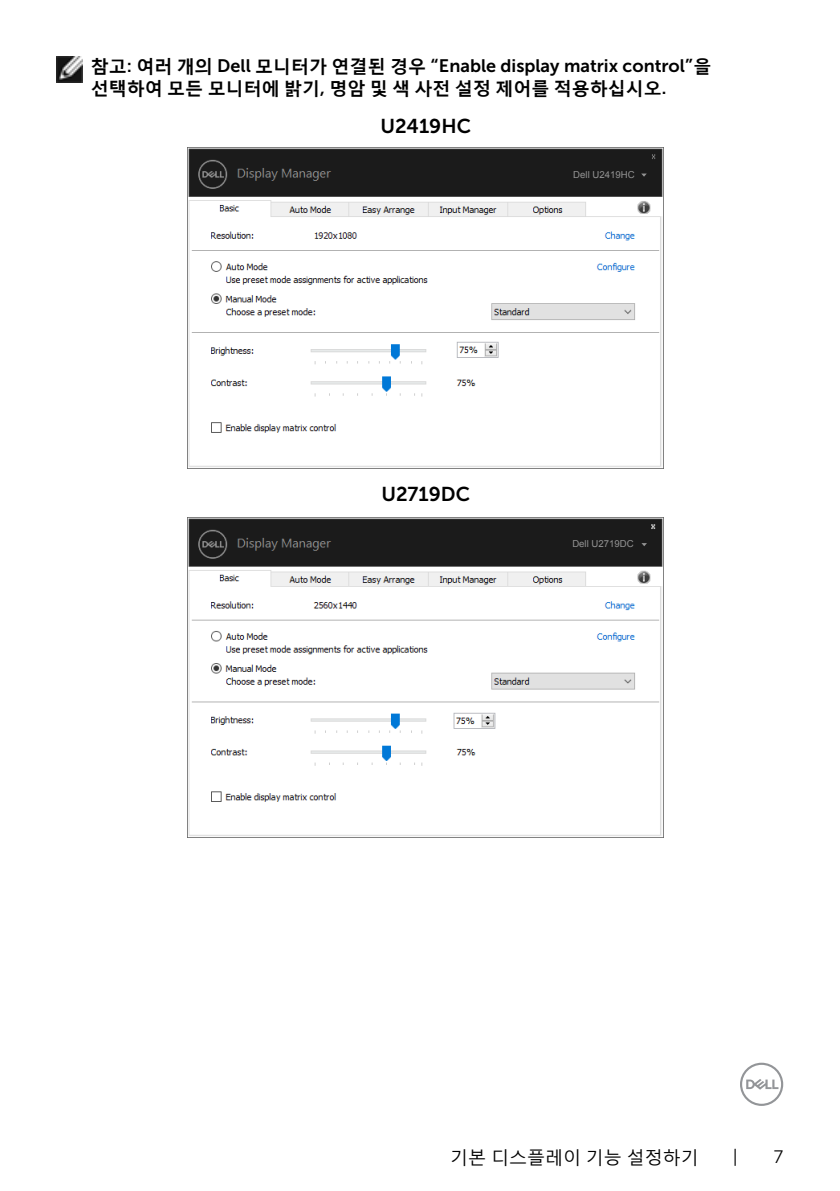
<style>
.page{position:relative;width:840px;height:1191px;background:#fff}
.page>*{position:absolute;margin:0;border:0;box-sizing:border-box;transform-origin:0 0}
.t1{font:20px "Museo Sans For Dell 700";color:#000}
.t2{font:18px "Museo Sans For Dell 700";color:#000}
.t3{font:700 18px "Malgun Gothic";color:#000}
.t4{font:18px "Malgun Gothic";color:#000}
.t5{font:18px "Museo Sans For Dell 300";color:#000}
.t6{font:9.6px "Arial";color:#939393}
.s1{font-family:"Malgun Gothic";font-weight:700}
.s2{font-family:"Museo Sans For Dell 700";font-weight:400}
</style>
<div class="page">
<svg style="left:740px;top:1062px;width:42px;height:44px"></svg>
<img style="left:57px;top:57px;width:25px;height:25px">
<img style="left:187px;top:148px;width:476px;height:320px">
<div style="left:531px;top:168px;width:117px;height:11px;background:#1b1b1b"></div>
<svg style="left:641px;top:173px;width:5px;height:4px"></svg>
<img style="left:188px;top:517px;width:475px;height:319px">
<div style="left:531px;top:537px;width:117px;height:12px;background:#1b1b1b"></div>
<p class="t2" style="left:91px;top:56px;width:621px"><span class="s1">참고</span>: <span class="s1">여러 개의</span> Dell <span class="s1">모니터가 연결된 경우 “</span>Enable display matrix control<span class="s1">”을</span></p>
<p class="t3" style="left:91px;top:77px;width:577px">선택하여 모든 모니터에 밝기<span class="s2">,</span> 명암 및 색 사전 설정 제어를 적용하십시오<span class="s2">.</span></p>
<p class="t1" style="left:380px;top:115px;width:92px">U2419HC</p>
<p class="t6" style="left:573px;top:168px;width:63px">Dell U2419HC</p>
<p class="t1" style="left:381px;top:483px;width:90px">U2719DC</p>
<p class="t6" style="left:572px;top:537px;width:63px">Dell U2719DC</p>
<p class="t4" style="left:450px;top:1145px;width:250px">기본 디스플레이 기능 설정하기</p>
<p class="t5" style="left:732px;top:1146px;width:6px">|</p>
<p class="t5" style="left:773px;top:1146px;width:11px">7</p>
</div>
